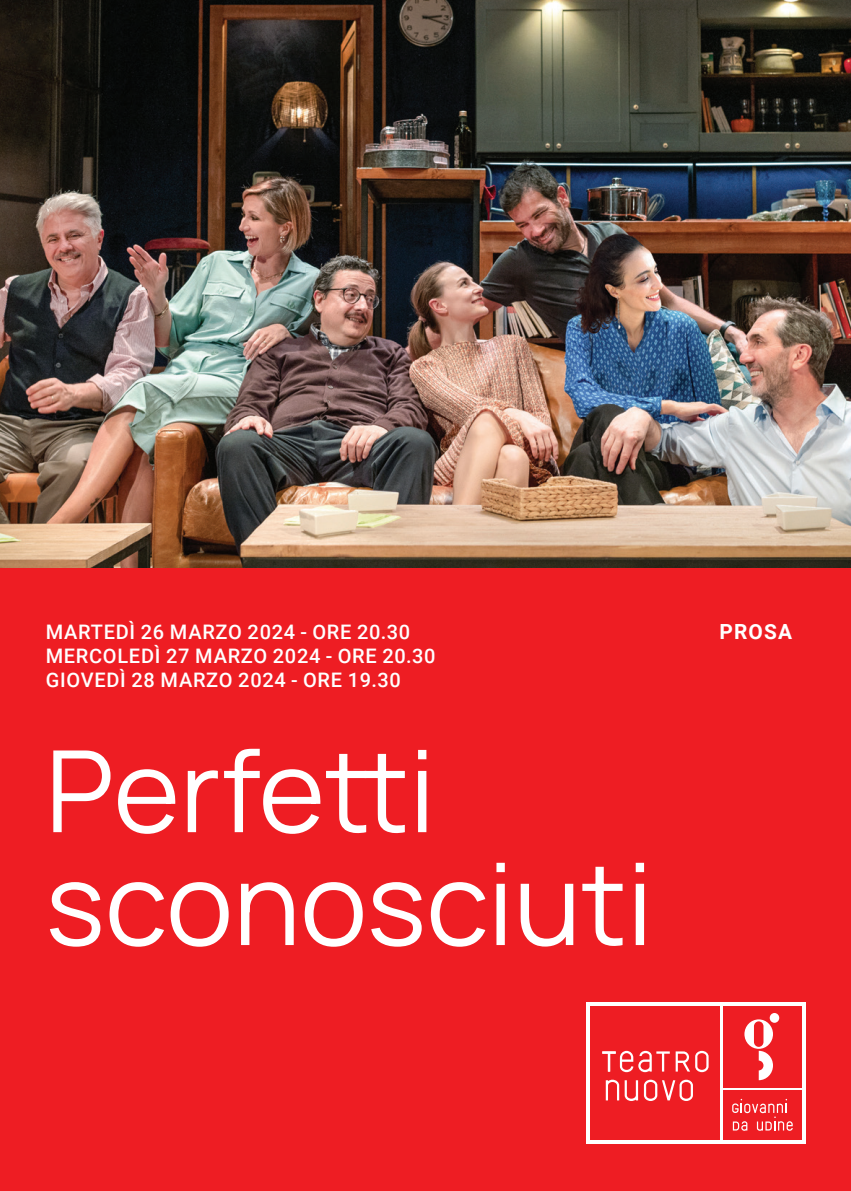
<style>
.page{position:relative;width:851px;height:1191px;background:#fff}
.page>*{position:absolute;margin:0;border:0;box-sizing:border-box;transform-origin:0 0}
.t1{font:113.4px/112.8px "Manrope";color:#fff}
.t2{font:700 20.8px "Roboto";letter-spacing:.055em;color:#fff}
.t3{font:500 20px/24px "Roboto";letter-spacing:.035em;color:#fff}
</style>
<div class="page">
<div style="left:0;top:543px;width:850px;height:648px;background:#ee1d23"></div>
<div style="left:586px;top:1002px;width:219px;height:141px;background:linear-gradient(to right,#fff,#fff)"></div>
<div style="left:590px;top:1006px;width:130px;height:133px;background:#ee1d23"></div>
<div style="left:722px;top:1006px;width:79px;height:81px;background:#ee1d23"></div>
<div style="left:722px;top:1090px;width:79px;height:49px;background:#ee1d23"></div>
<svg style="left:744px;top:1019px;width:28px;height:61px"></svg>
<div style="left:769px;top:1013px;width:10px;height:9px;background:#fff;border-radius:50%"></div>
<svg style="left:675px;top:1050px;width:33px;height:22px"></svg>
<svg style="left:605px;top:1079px;width:87px;height:22px"></svg>
<svg style="left:602px;top:1050px;width:67px;height:22px"></svg>
<svg style="left:732px;top:1098px;width:60px;height:32px"></svg>
<img style="left:0;top:0;width:850px;height:567px">
<p class="t3" style="left:46px;top:619px;width:391px">MARTEDÌ 26 MARZO 2024 - ORE 20.30<br>MERCOLEDÌ 27 MARZO 2024 - ORE 20.30<br>GIOVEDÌ 28 MARZO 2024 - ORE 19.30</p>
<p class="t2" style="left:719px;top:617px;width:74px">PROSA</p>
<h1 class="t1" style="left:45px;top:729px;width:609px">Perfetti sconosciuti</h1>
</div>
